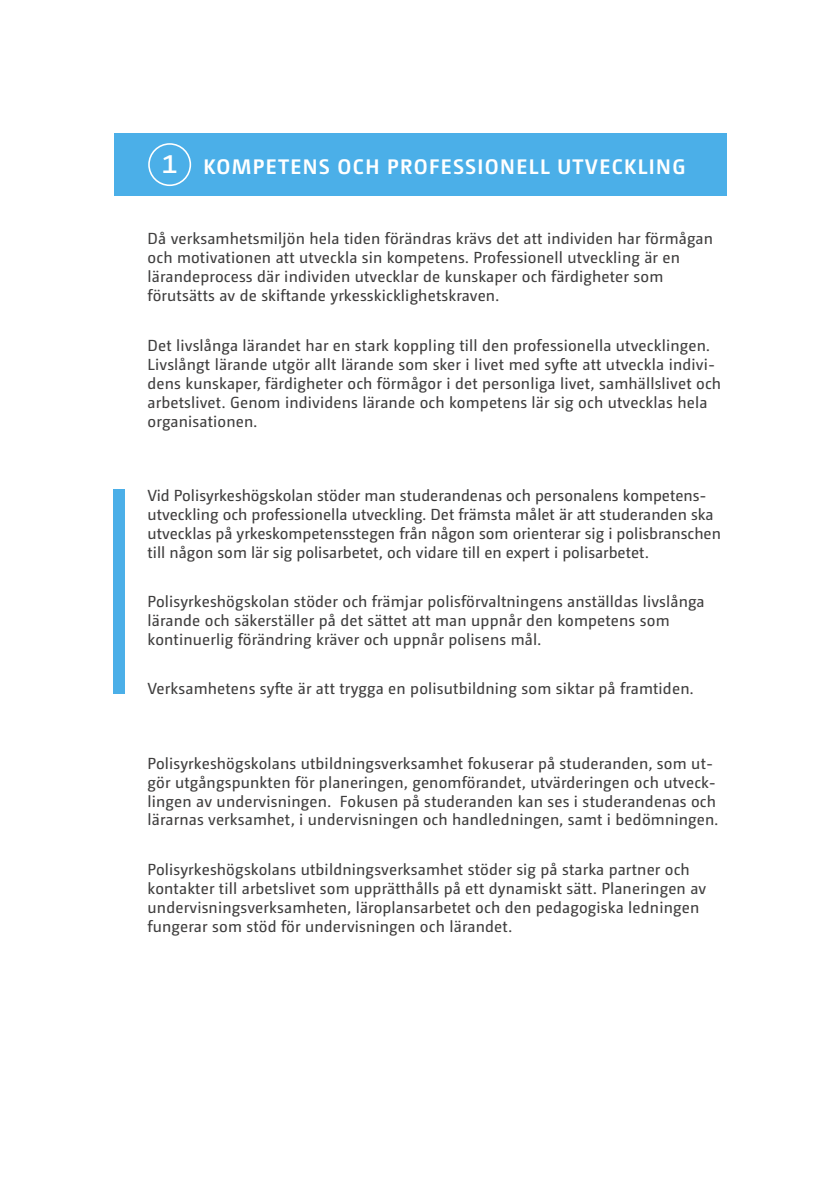
<style>
.page{position:relative;width:840px;height:1191px;background:#fff}
.page>*{position:absolute;margin:0;border:0;box-sizing:border-box;transform-origin:0 0}
.t1{font:33.4px "Camingo Dos";color:#fff}
.t2{font:700 21px "Camingo Dos";letter-spacing:.065em;color:#fff}
.t3{font:16px/19px "Camingo Dos";letter-spacing:.01em;color:#3f3e3e}
</style>
<div class="page">
<div style="left:113px;top:133px;width:613px;height:63px;background:#4bafe8"></div>
<div style="left:148px;top:143px;width:43px;height:43px;border:2px solid #fff;border-radius:50%"></div>
<div style="left:113px;top:489px;width:12px;height:204px;background:#4bafe8"></div>
<h1 class="t1" style="left:161px;top:141px;width:19px">1</h1>
<h2 class="t2" style="left:203px;top:153px;width:483px">KOMPETENS OCH PROFESSIONELL UTVECKLING</h2>
<p class="t3" style="left:147px;top:229px;width:566px">Då verksamhetsmiljön hela tiden förändras krävs det att individen har förmågan och motivationen att utveckla sin kompetens. Professionell utveckling är en lärandeprocess där individen utvecklar de kunskaper och färdigheter som förutsätts av de skiftande yrkesskicklighetskraven.</p>
<p class="t3" style="left:147px;top:335px;width:575px">Det livslånga lärandet har en stark koppling till den professionella utvecklingen.<br>Livslångt lärande utgör allt lärande som sker i livet med syfte att utveckla indivi&shy;dens kunskaper, färdigheter och förmågor i det personliga livet, samhällslivet och arbetslivet. Genom individens lärande och kompetens lär sig och utvecklas hela organisationen.</p>
<p class="t3" style="left:147px;top:485px;width:574px">Vid Polisyrkeshögskolan stöder man studerandenas och personalens kompetens&shy;utveckling och professionella utveckling. Det främsta målet är att studeranden ska utvecklas på yrkeskompetensstegen från någon som orienterar sig i polisbranschen till någon som lär sig polisarbetet, och vidare till en expert i polisarbetet.</p>
<p class="t3" style="left:147px;top:592px;width:558px">Polisyrkeshögskolan stöder och främjar polisförvaltningens anställdas livslånga lärande och säkerställer på det sättet att man uppnår den kompetens som kontinuerlig förändring kräver och uppnår polisens mål.</p>
<p class="t3" style="left:147px;top:679px;width:547px">Verksamhetens syfte är att trygga en polisutbildning som siktar på framtiden.</p>
<p class="t3" style="left:147px;top:753px;width:572px">Polisyrkeshögskolans utbildningsverksamhet fokuserar på studeranden, som ut&shy;gör utgångspunkten för planeringen, genomförandet, utvärderingen och utveck&shy;lingen av undervisningen. Fokusen på studeranden kan ses i studerandenas och lärarnas verksamhet, i undervisningen och handledningen, samt i bedömningen.</p>
<p class="t3" style="left:147px;top:859px;width:560px">Polisyrkeshögskolans utbildningsverksamhet stöder sig på starka partner och kontakter till arbetslivet som upprätthålls på ett dynamiskt sätt. Planeringen av undervisningsverksamheten, läroplansarbetet och den pedagogiska ledningen fungerar som stöd för undervisningen och lärandet.</p>
</div>
